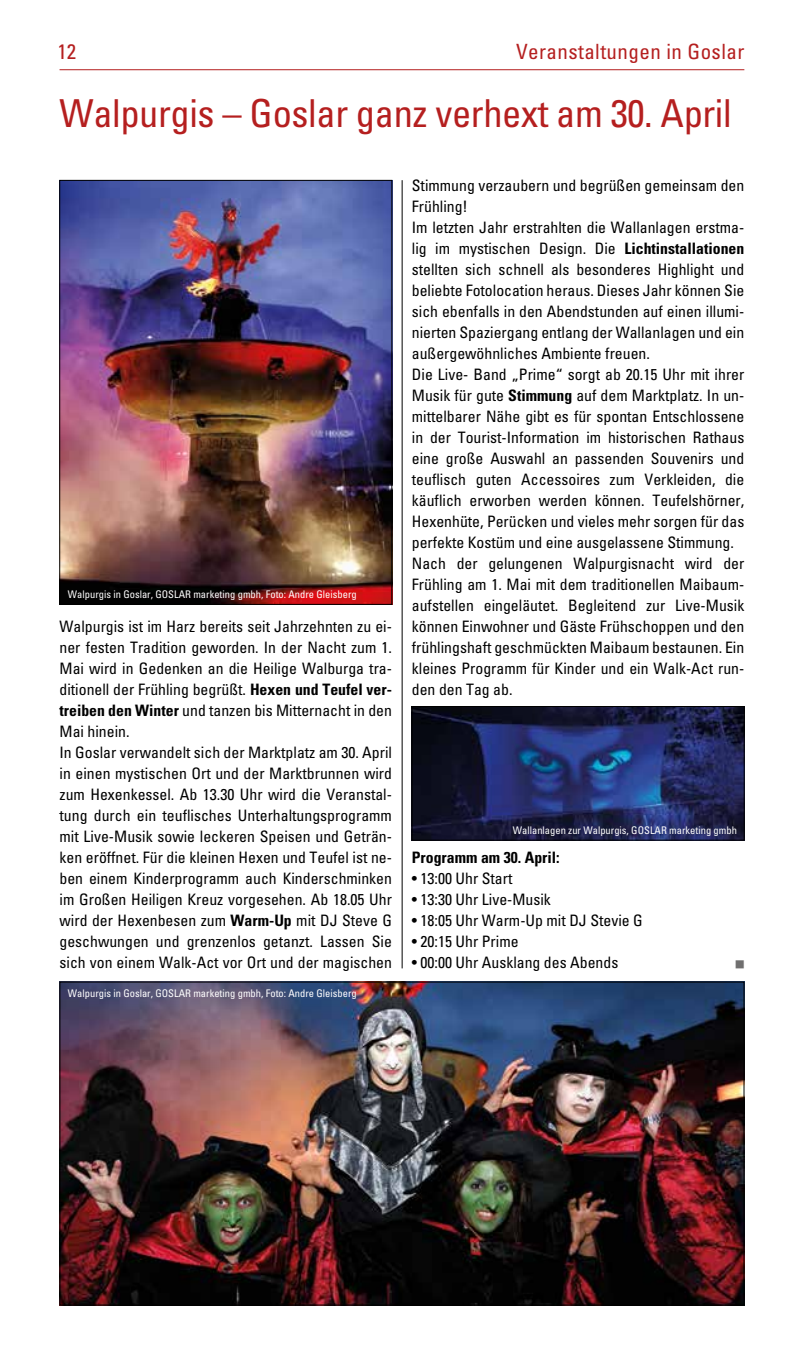
<style>
.page{position:relative;width:794px;height:1365px;background:#fff}
.page>*{position:absolute;margin:0;border:0;box-sizing:border-box;transform-origin:0 0}
.t1{font:condensed 38.5px "Univers 57";letter-spacing:-.01em;color:#b51f1f}
.t2{font:condensed 21px "Univers 57";letter-spacing:.02em;color:#b51f1f}
.t3{font:condensed 15.75px/21px "Univers 57";color:#000}
.t4{font:700 condensed 15.75px "Univers 67";color:#000}
.t5{font:condensed 10.5px "Univers 57";color:#fff}
.t6{font:8.75px "Zapf Dingbats IT Cby BT";color:#706f6f}
.s1{font-family:"Univers 67";font-weight:700}
</style>
<div class="page">
<hr style="left:60px;top:69px;width:684px;height:1px;background:#b51f1f">
<hr style="left:402px;top:180px;width:1px;height:788px;background:#000">
<img style="left:62px;top:983px;width:680px;height:320px">
<img style="left:62px;top:182px;width:328px;height:420px">
<div style="left:60px;top:180px;width:332px;height:424px;border:1px solid #000"></div>
<img style="left:414px;top:708px;width:328px;height:130px">
<div style="left:412px;top:706px;width:332px;height:134px;border:1px solid #000"></div>
<h2 class="t2" style="left:58px;top:38px;width:20px">12</h2>
<h2 class="t2" style="left:516px;top:38px;width:230px">Veranstaltungen in Goslar</h2>
<h1 class="t1" style="left:60px;top:89px;width:673px">Walpurgis – Goslar ganz verhext am 30. April</h1>
<p class="t5" style="left:68px;top:588px;width:290px">Walpurgis in Goslar, GOSLAR marketing gmbh, Foto: Andre Gleisberg</p>
<p class="t3" style="left:60px;top:615px;width:334px">Walpurgis ist im Harz bereits seit Jahrzehnten zu ei&shy;ner festen Tradition geworden. In der Nacht zum 1.<br>Mai wird in Gedenken an die Heilige Walburga tra&shy;ditionell der Frühling begrüßt. <span class="s1">Hexen und Teufel ver&shy;treiben den Winter</span> und tanzen bis Mitternacht in den Mai hinein.<br>In Goslar verwandelt sich der Marktplatz am 30. April in einen mystischen Ort und der Marktbrunnen wird zum Hexenkessel. Ab 13.30 Uhr wird die Veranstal&shy;tung durch ein teuflisches Unterhaltungsprogramm mit Live-Musik sowie leckeren Speisen und Geträn&shy;ken eröffnet. Für die kleinen Hexen und Teufel ist ne&shy;ben einem Kinderprogramm auch Kinderschminken im Großen Heiligen Kreuz vorgesehen. Ab 18.05 Uhr wird der Hexenbesen zum <span class="s1">Warm-Up</span> mit DJ Steve G geschwungen und grenzenlos getanzt. Lassen Sie sich von einem Walk-Act vor Ort und der magischen</p>
<p class="t5" style="left:68px;top:986px;width:290px">Walpurgis in Goslar, GOSLAR marketing gmbh, Foto: Andre Gleisberg</p>
<p class="t3" style="left:412px;top:174px;width:334px">Stimmung verzaubern und begrüßen gemeinsam den Frühling!<br>Im letzten Jahr erstrahlten die Wallanlagen erstma&shy;lig im mystischen Design. Die <span class="s1">Lichtinstallationen </span>stellten sich schnell als besonderes Highlight und beliebte Fotolocation heraus. Dieses Jahr können Sie sich ebenfalls in den Abendstunden auf einen illumi&shy;nierten Spaziergang entlang der Wallanlagen und ein außergewöhnliches Ambiente freuen.<br>Die Live- Band „Prime“ sorgt ab 20.15 Uhr mit ihrer Musik für gute <span class="s1">Stimmung</span> auf dem Marktplatz. In un&shy;mittelbarer Nähe gibt es für spontan Entschlossene in der Tourist-Information im historischen Rathaus eine große Auswahl an passenden Souvenirs und teuflisch guten Accessoires zum Verkleiden, die käuflich erworben werden können. Teufelshörner, Hexenhüte, Perücken und vieles mehr sorgen für das perfekte Kostüm und eine ausgelassene Stimmung.<br>Nach der gelungenen Walpurgisnacht wird der Frühling am 1. Mai mit dem traditionellen Maibaum&shy;aufstellen eingeläutet. Begleitend zur Live-Musik können Einwohner und Gäste Frühschoppen und den frühlingshaft geschmückten Maibaum bestaunen. Ein kleines Programm für Kinder und ein Walk-Act run&shy;den den Tag ab.</p>
<p class="t5" style="left:513px;top:823px;width:225px">Wallanlagen zur Walpurgis, GOSLAR marketing gmbh</p>
<p class="t4" style="left:412px;top:847px;width:149px">Programm am 30. April:</p>
<p class="t3" style="left:412px;top:867px;width:102px">• 13:00 Uhr Start</p>
<p class="t3" style="left:412px;top:888px;width:141px">• 13:30 Uhr Live-Musik</p>
<p class="t3" style="left:412px;top:909px;width:232px">• 18:05 Uhr Warm-Up mit DJ Stevie G</p>
<p class="t3" style="left:412px;top:930px;width:108px">• 20:15 Uhr Prime</p>
<p class="t3" style="left:412px;top:951px;width:208px">• 00:00 Uhr Ausklang des Abends</p>
<p class="t6" style="left:735px;top:960px;width:10px">■</p>
</div>
